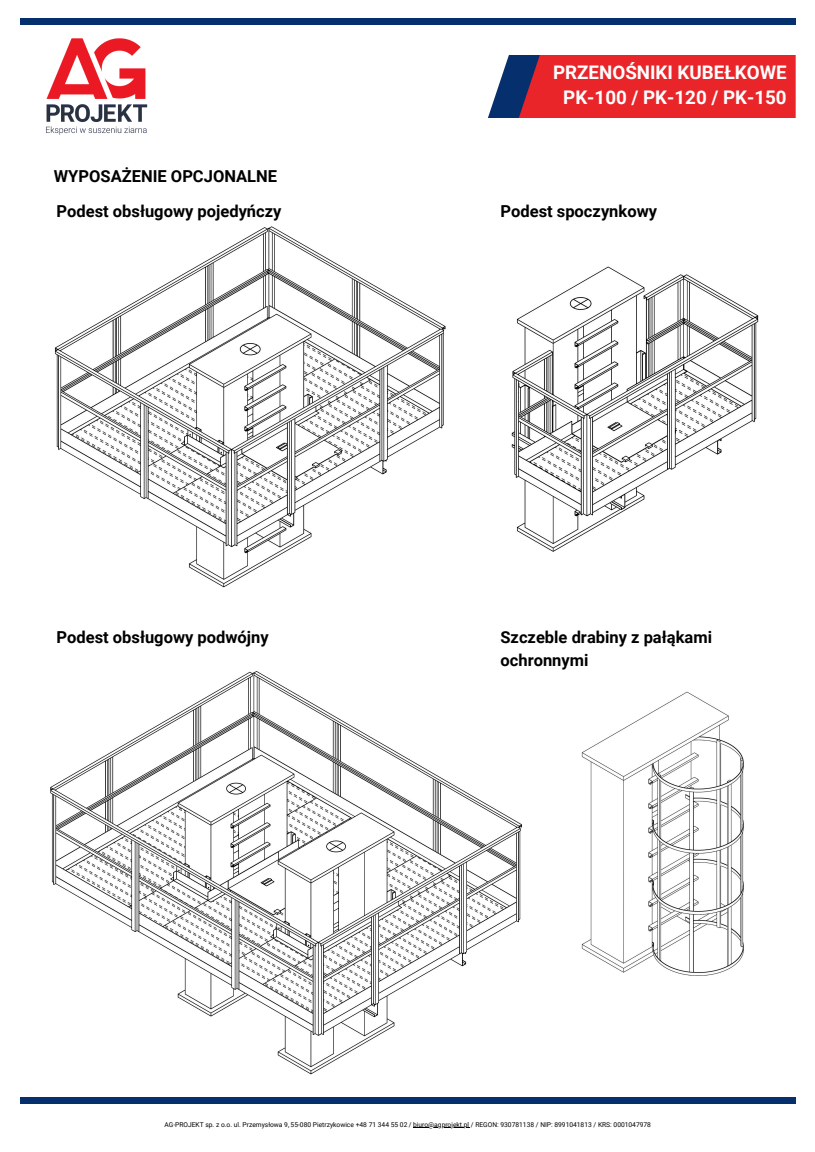
<style>
.page{position:relative;width:815px;height:1152px;background:#fff}
.page>*{position:absolute;margin:0;border:0;box-sizing:border-box;transform-origin:0 0}
.t1{font:700 18.75px/25.3px "Roboto";color:#fff;text-align:center}
.t2{font:700 16.5px/35.1px "Roboto";color:#000}
.t3{font:6.68px "Roboto";color:#000}
</style>
<div class="page">
<div style="left:20px;top:19px;width:776px;height:6px;background:#062f6e"></div>
<div style="left:20px;top:1097px;width:775px;height:6px;background:#062f6e"></div>
<img style="left:511px;top:266px;width:248px;height:286px">
<img style="left:54px;top:226px;width:392px;height:362px">
<img style="left:50px;top:671px;width:472px;height:404px">
<img style="left:581px;top:691px;width:163px;height:285px">
<hr style="left:413px;top:1127px;width:56px;height:1px;background:#000">
<svg style="left:488px;top:55px;width:307px;height:63px;background:#d32d38"></svg>
<img style="left:46px;top:38px;width:102px;height:97px">
<h2 class="t2" style="left:54px;top:160px;width:229px">WYPOSAŻENIE OPCJONALNE<br>Podest obsługowy pojedyńczy</h2>
<h2 class="t2" style="left:56px;top:621px;width:214px">Podest obsługowy podwójny</h2>
<h1 class="t1" style="left:553px;top:62px;width:235px">PRZENOŚNIKI KUBEŁKOWE<br>PK-100 / PK-120 / PK-150</h1>
<h2 class="t2" style="left:500px;top:195px;width:158px">Podest spoczynkowy</h2>
<h2 class="t2" style="left:500px;top:627px;width:213px;line-height:23.1px">Szczeble drabiny z pałąkami ochronnymi</h2>
<p class="t3" style="left:164px;top:1122px;width:488px">AG-PROJEKT sp. z o.o. ul. Przemysłowa 9, 55-080 Pietrzykowice +48 71 344 55 02 / biuro@agprojekt.pl / REGON: 930781138 / NIP: 8991041813 / KRS: 0001047978</p>
</div>
